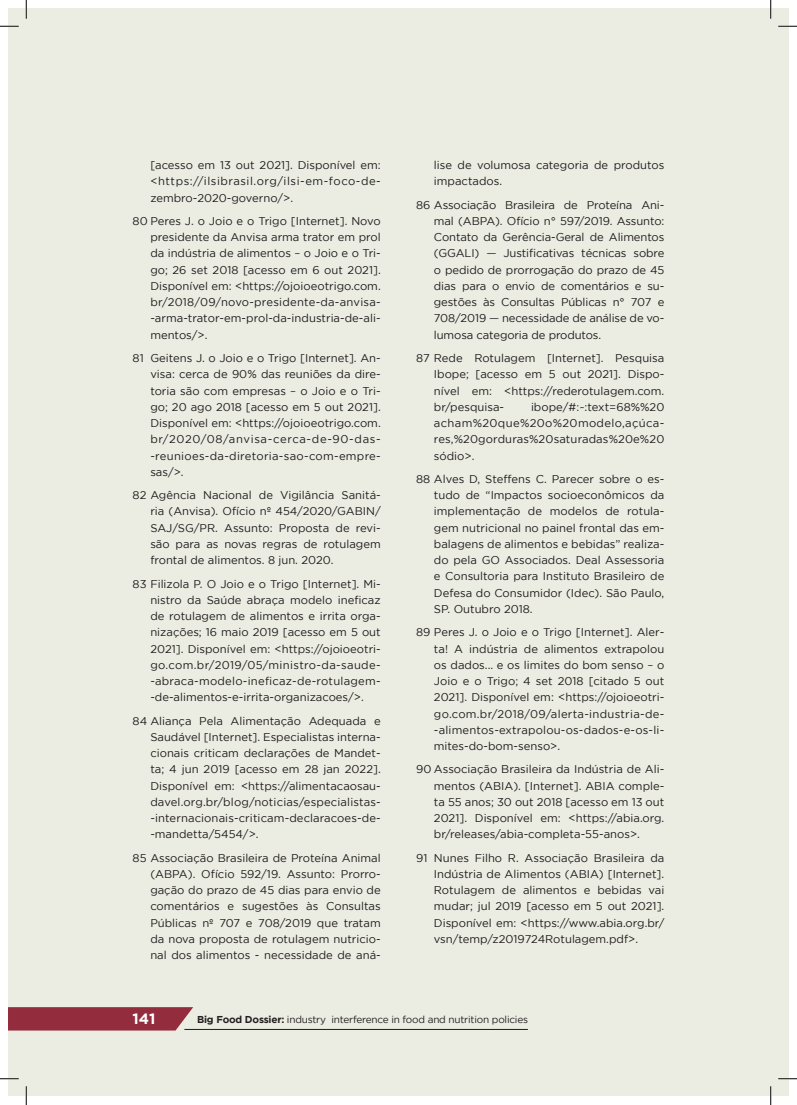
<style>
.page{position:relative;width:797px;height:1105px;background:#fff}
.page>*{position:absolute;margin:0;border:0;box-sizing:border-box;transform-origin:0 0}
.t1{font:700 15px "Gotham";color:#fff}
.t2{font:11.25px/16.2px "Gotham";color:#1f1a1a;text-align:justify}
.t3{font:10px "Gotham";letter-spacing:-.02em;color:#231f20}
.s1{font-weight:700}
</style>
<div class="page">
<div style="left:9px;top:9px;width:779px;height:1087px;background:#ebede3"></div>
<svg style="left:9px;top:1007px;width:184px;height:23px;background:#973545"></svg>
<hr style="left:184px;top:1029px;width:344px;height:1px;background:#1f1a1a">
<svg style="left:0;top:25px;width:19px;height:2px"></svg>
<svg style="left:778px;top:25px;width:19px;height:2px"></svg>
<svg style="left:0;top:1078px;width:19px;height:1px"></svg>
<svg style="left:778px;top:1078px;width:19px;height:1px"></svg>
<svg style="left:25px;top:0;width:2px;height:19px"></svg>
<svg style="left:25px;top:1086px;width:2px;height:19px"></svg>
<svg style="left:770px;top:0;width:1px;height:19px"></svg>
<svg style="left:770px;top:1086px;width:1px;height:19px"></svg>
<p class="t2" style="left:150px;top:157px;width:232px">[acesso em 13 out 2021]. Disponível em: &lt;https://ilsibrasil.org/ilsi-em-foco-de&shy;zembro-2020-governo/&gt;.</p>
<p class="t2" style="left:150px;top:213px;width:232px;text-indent:-18px">80 Peres J. o Joio e o Trigo [Internet]. Novo presidente da Anvisa arma trator em prol da indústria de alimentos – o Joio e o Tri&shy;go; 26 set 2018 [acesso em 6 out 2021].<br>Disponível em: &lt;https://ojoioeotrigo.com. br/2018/09/novo-presidente-da-anvisa--arma-trator-em-prol-da-industria-de-ali&shy;mentos/&gt;.</p>
<p class="t2" style="left:150px;top:350px;width:232px;text-indent:-18px">81 Geitens J. o Joio e o Trigo [Internet]. An&shy;visa: cerca de 90% das reuniões da dire&shy;toria são com empresas – o Joio e o Tri&shy;go; 20 ago 2018 [acesso em 5 out 2021].<br>Disponível em: &lt;https://ojoioeotrigo.com. br/2020/08/anvisa-cerca-de-90-das--reunioes-da-diretoria-sao-com-empre&shy;sas/&gt;.</p>
<p class="t2" style="left:150px;top:487px;width:232px;text-indent:-18px">82 Agência Nacional de Vigilância Sanitá&shy;ria (Anvisa). Ofício nº 454/2020/GABIN/ SAJ/SG/PR. Assunto: Proposta de revi&shy;são para as novas regras de rotulagem frontal de alimentos. 8 jun. 2020.</p>
<p class="t2" style="left:150px;top:575px;width:232px;text-indent:-18px">83 Filizola P. O Joio e o Trigo [Internet]. Mi&shy;nistro da Saúde abraça modelo ineficaz de rotulagem de alimentos e irrita orga&shy;nizações; 16 maio 2019 [acesso em 5 out 2021]. Disponível em: &lt;https://ojoioeotri&shy;go.com.br/2019/05/ministro-da-saude--abraca-modelo-ineficaz-de-rotulagem--de-alimentos-e-irrita-organizacoes/&gt;.</p>
<p class="t2" style="left:150px;top:712px;width:232px;text-indent:-18px">84 Aliança Pela Alimentação Adequada e Saudável [Internet]. Especialistas interna&shy;cionais criticam declarações de Mandet&shy;ta; 4 jun 2019 [acesso em 28 jan 2022].<br>Disponível em: &lt;https://alimentacaosau&shy;davel.org.br/blog/noticias/especialistas--internacionais-criticam-declaracoes-de--mandetta/5454/&gt;.</p>
<p class="t2" style="left:150px;top:849px;width:232px;text-indent:-18px">85 Associação Brasileira de Proteína Animal (ABPA). Ofício 592/19. Assunto: Prorro&shy;gação do prazo de 45 dias para envio de comentários e sugestões às Consultas Públicas nº 707 e 708/2019 que tratam da nova proposta de rotulagem nutricio&shy;nal dos alimentos - necessidade de aná-</p>
<p class="t2" style="left:434px;top:157px;width:232px">lise de volumosa categoria de produtos impactados.</p>
<p class="t2" style="left:434px;top:196px;width:232px;text-indent:-18px">86 Associação Brasileira de Proteína Ani&shy;mal (ABPA). Ofício n° 597/2019. Assunto:<br>Contato da Gerência-Geral de Alimentos (GGALI) — Justificativas técnicas sobre o pedido de prorrogação do prazo de 45 dias para o envio de comentários e su&shy;gestões às Consultas Públicas n° 707 e 708/2019 — necessidade de análise de vo&shy;lumosa categoria de produtos.</p>
<p class="t2" style="left:434px;top:350px;width:232px;text-indent:-18px">87 Rede Rotulagem [Internet]. Pesquisa Ibope; [acesso em 5 out 2021]. Dispo&shy;nível em: &lt;https://rederotulagem.com. br/pesquisa-</p>
<p class="t2" style="left:434px;top:399px;width:232px;text-indent:97px">ibope/#:~:text=68%%20 acham%20que%20o%20modelo,açúca&shy;res,%20gorduras%20saturadas%20e%20 sódio&gt;.</p>
<p class="t2" style="left:434px;top:471px;width:232px;text-indent:-18px">88 Alves D, Steffens C. Parecer sobre o es&shy;tudo de “Impactos socioeconômicos da implementação de modelos de rotula&shy;gem nutricional no painel frontal das em&shy;balagens de alimentos e bebidas” realiza&shy;do pela GO Associados. Deal Assessoria e Consultoria para Instituto Brasileiro de Defesa do Consumidor (Idec). São Paulo, SP. Outubro 2018.</p>
<p class="t2" style="left:434px;top:624px;width:232px;text-indent:-18px">89 Peres J. o Joio e o Trigo [Internet]. Aler&shy;ta! A indústria de alimentos extrapolou os dados... e os limites do bom senso – o Joio e o Trigo; 4 set 2018 [citado 5 out 2021]. Disponível em: &lt;https://ojoioeotri&shy;go.com.br/2018/09/alerta-industria-de--alimentos-extrapolou-os-dados-e-os-li&shy;mites-do-bom-senso&gt;.</p>
<p class="t2" style="left:434px;top:761px;width:232px;text-indent:-18px">90 Associação Brasileira da Indústria de Ali&shy;mentos (ABIA). [Internet]. ABIA comple&shy;ta 55 anos; 30 out 2018 [acesso em 13 out 2021]. Disponível em: &lt;https://abia.org. br/releases/abia-completa-55-anos&gt;.</p>
<p class="t2" style="left:434px;top:849px;width:232px;text-indent:-18px">91 Nunes Filho R. Associação Brasileira da Indústria de Alimentos (ABIA) [Internet].<br>Rotulagem de alimentos e bebidas vai mudar; jul 2019 [acesso em 5 out 2021].<br>Disponível em: &lt;https://www.abia.org.br/ vsn/temp/z2019724Rotulagem.pdf&gt;.</p>
<h1 class="t1" style="left:133px;top:1010px;width:24px">141</h1>
<p class="t3" style="left:197px;top:1013px;width:332px"><span class="s1">Big Food Dossier:</span> industry interference in food and nutrition policies</p>
</div>
